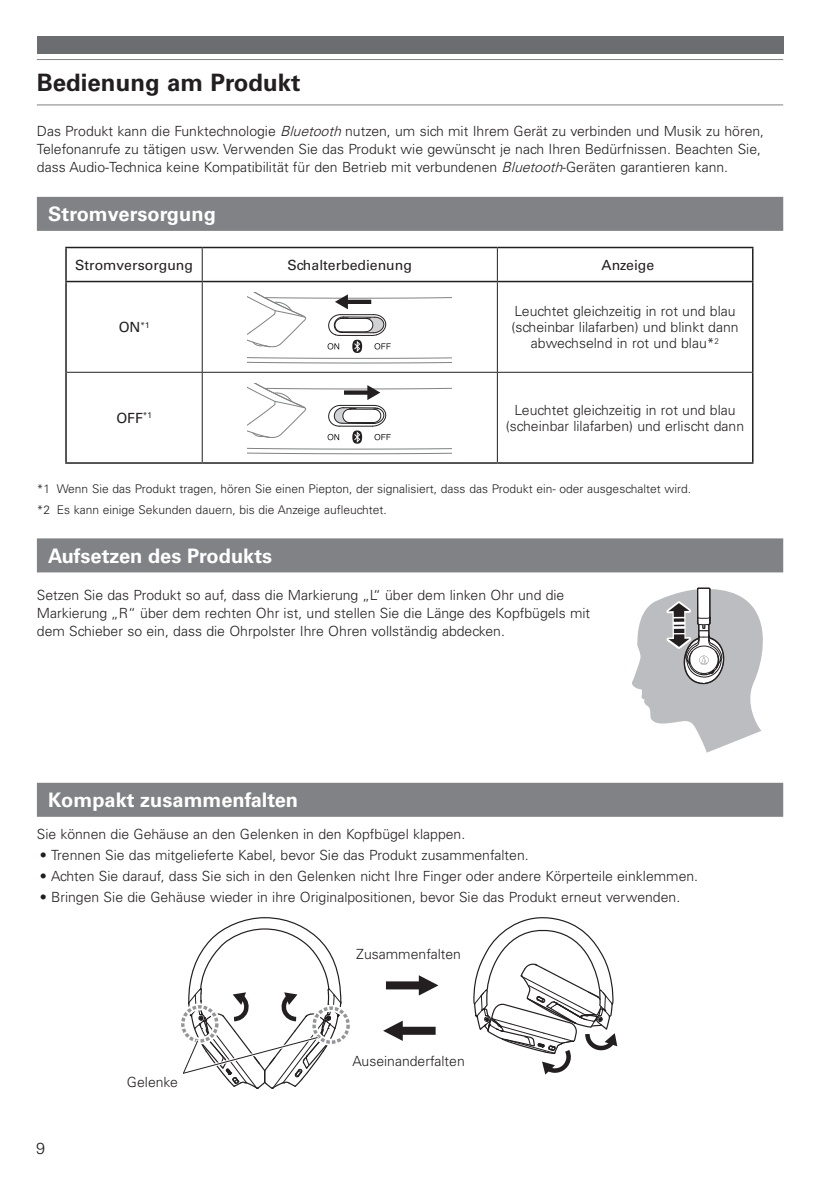
<style>
.page{position:relative;width:840px;height:1191px;background:#fff}
.page>*{position:absolute;margin:0;border:0;box-sizing:border-box;transform-origin:0 0}
.t1{font:700 24px "Univers LT Std";color:#231f20}
.t2{font:700 20px "Univers LT Std";color:#fff}
.t3{font:300 16px "Univers LT Std";color:#231f20}
.t4{font:300 14px/18px "Univers LT Std";color:#231f20}
.t5{font:14px "Univers LT Std";color:#231f20}
.t6{font:300 12px/20.8px "Univers LT Std";color:#231f20}
.s1{font-style:italic}
</style>
<div class="page">
<hr style="left:37px;top:104px;width:745px;height:1px;background:#808285">
<hr style="left:37px;top:59px;width:745px;height:1px;background:#808285">
<div style="left:37px;top:37px;width:745px;height:17px;background:#6c6d70"></div>
<div style="left:37px;top:197px;width:745px;height:34px;background:#808285"></div>
<div style="left:37px;top:538px;width:745px;height:34px;background:#808285"></div>
<div style="left:37px;top:782px;width:745px;height:35px;background:#808285"></div>
<hr style="left:65px;top:282px;width:2px;height:90px;background:#231f20">
<hr style="left:65px;top:372px;width:2px;height:90px;background:#231f20">
<hr style="left:65px;top:462px;width:137px;height:2px;background:#231f20">
<hr style="left:202px;top:462px;width:295px;height:2px;background:#231f20">
<hr style="left:497px;top:462px;width:256px;height:2px;background:#231f20">
<hr style="left:751px;top:282px;width:2px;height:90px;background:#231f20">
<hr style="left:751px;top:372px;width:2px;height:90px;background:#231f20">
<hr style="left:202px;top:248px;width:1px;height:33px;background:#231f20">
<hr style="left:496px;top:248px;width:1px;height:33px;background:#231f20">
<hr style="left:202px;top:282px;width:1px;height:90px;background:#231f20">
<hr style="left:496px;top:282px;width:1px;height:90px;background:#231f20">
<hr style="left:67px;top:372px;width:135px;height:1px;background:#231f20">
<hr style="left:202px;top:372px;width:295px;height:1px;background:#231f20">
<hr style="left:202px;top:372px;width:1px;height:90px;background:#231f20">
<hr style="left:497px;top:372px;width:254px;height:1px;background:#231f20">
<hr style="left:496px;top:372px;width:1px;height:90px;background:#231f20">
<hr style="left:65px;top:247px;width:137px;height:1px;background:#231f20">
<hr style="left:65px;top:248px;width:2px;height:33px;background:#231f20">
<hr style="left:202px;top:247px;width:295px;height:1px;background:#231f20">
<hr style="left:497px;top:247px;width:256px;height:1px;background:#231f20">
<hr style="left:751px;top:248px;width:2px;height:33px;background:#231f20">
<hr style="left:65px;top:281px;width:137px;height:1px;background:#231f20">
<hr style="left:202px;top:281px;width:295px;height:1px;background:#231f20">
<hr style="left:497px;top:281px;width:256px;height:1px;background:#231f20">
<svg style="left:247px;top:293px;width:204px;height:71px"></svg>
<svg style="left:247px;top:383px;width:204px;height:72px"></svg>
<svg style="left:632px;top:587px;width:131px;height:165px"></svg>
<div style="left:310px;top:1004px;width:41px;height:41px;border:7px solid #fff;border-radius:50%"></div>
<div style="left:312px;top:1006px;width:37px;height:38px;border:3px dashed #939598;border-radius:50%"></div>
<svg style="left:383px;top:1020px;width:52px;height:21px"></svg>
<svg style="left:386px;top:975px;width:52px;height:20px"></svg>
<svg style="left:473px;top:917px;width:144px;height:157px"></svg>
<svg style="left:181px;top:917px;width:161px;height:172px"></svg>
<h1 class="t1" style="left:37px;top:68px;width:265px">Bedienung am Produkt</h1>
<p class="t4" style="left:37px;top:122px;width:728px">Das Produkt kann die Funktechnologie <span class="s1">Bluetooth</span>nutzen, um sich mit Ihrem Gerät zu verbinden und Musik zu hören,<br>Telefonanrufe zu tätigen usw. Verwenden Sie das Produkt wie gewünscht je nach Ihren Bedürfnissen. Beachten Sie, dass Audio-Technica keine Kompatibilität für den Betrieb mit verbundenen <span class="s1">Bluetooth</span>-Geräten garantieren kann.</p>
<h2 class="t2" style="left:48px;top:202px;width:169px">Stromversorgung</h2>
<p class="t5" style="left:75px;top:256px;width:119px">Stromversorgung</p>
<p class="t5" style="left:287px;top:256px;width:126px">Schalterbedienung</p>
<p class="t5" style="left:601px;top:256px;width:54px">Anzeige</p>
<p class="t5" style="left:119px;top:319px;width:32px">ON<sup>*1</sup></p>
<p class="t4" style="left:511px;top:303px;width:228px;line-height:16px;text-align:center">Leuchtet gleichzeitig in rot und blau (scheinbar lilafarben) und blinkt dann abwechselnd in rot und blau*<sup>2</sup></p>
<p class="t5" style="left:116px;top:409px;width:37px">OFF<sup>*1</sup></p>
<p class="t4" style="left:505px;top:401px;width:239px;line-height:16px;text-align:center">Leuchtet gleichzeitig in rot und blau (scheinbar lilafarben) und erlischt dann</p>
<p class="t6" style="left:37px;top:478px;width:655px">*1 Wenn Sie das Produkt tragen, hören Sie einen Piepton, der signalisiert, dass das Produkt ein- oder ausgeschaltet wird. *2 Es kann einige Sekunden dauern, bis die Anzeige aufleuchtet.</p>
<h2 class="t2" style="left:48px;top:544px;width:225px">Aufsetzen des Produkts</h2>
<p class="t4" style="left:37px;top:586px;width:554px">Setzen Sie das Produkt so auf, dass die Markierung „L“ über dem linken Ohr und die<br>Markierung „R“ über dem rechten Ohr ist, und stellen Sie die Länge des Kopfbügels mit dem Schieber so ein, dass die Ohrpolster Ihre Ohren vollständig abdecken.</p>
<h2 class="t2" style="left:48px;top:788px;width:251px">Kompakt zusammenfalten</h2>
<p class="t4" style="left:37px;top:825px;width:429px">Sie können die Gehäuse an den Gelenken in den Kopfbügel klappen.</p>
<p class="t4" style="left:40px;top:846px;width:490px">• Trennen Sie das mitgelieferte Kabel, bevor Sie das Produkt zusammenfalten.</p>
<p class="t4" style="left:40px;top:867px;width:659px">• Achten Sie darauf, dass Sie sich in den Gelenken nicht Ihre Finger oder andere Körperteile einklemmen.</p>
<p class="t4" style="left:40px;top:888px;width:641px">• Bringen Sie die Gehäuse wieder in ihre Originalpositionen, bevor Sie das Produkt erneut verwenden.</p>
<p class="t4" style="left:356px;top:945px;width:106px">Zusammenfalten</p>
<p class="t3" style="left:36px;top:1138px;width:10px">9</p>
<p class="t4" style="left:127px;top:1073px;width:53px">Gelenke</p>
<p class="t4" style="left:352px;top:1051px;width:114px">Auseinanderfalten</p>
</div>
